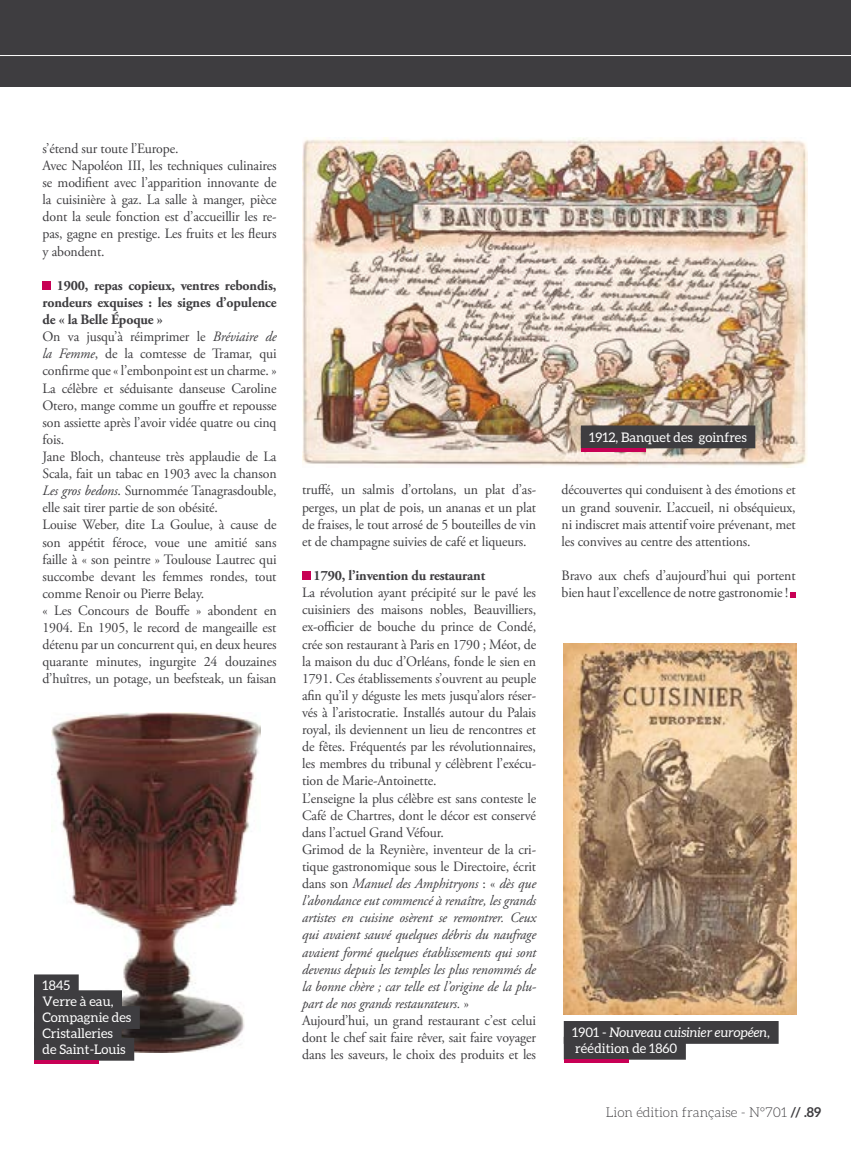
<style>
.page{position:relative;width:851px;height:1149px;background:#fff}
.page>*{position:absolute;margin:0;border:0;box-sizing:border-box;transform-origin:0 0}
.t1{font:14.25px/17.1px "Adobe Garamond Pro";letter-spacing:-.01em;color:#3e3d40}
.t2{font:700 14.25px "Adobe Garamond Pro";letter-spacing:-.01em;color:#3e3d40}
.t3{font:300 13.5px "Aleo";color:#3e3d40}
.t4{font:13.2px/15.9px "Aleo";color:#fff}
.t5{font:italic 13.2px/15.9px "Aleo";color:#fff}
.s1{font-weight:700}
.s2{font-style:italic}
.s3{font-style:normal}
</style>
<div class="page">
<div style="left:43px;top:281px;width:8px;height:9px;background:#c80055"></div>
<div style="left:302px;top:571px;width:8px;height:9px;background:#c80055"></div>
<svg style="left:790px;top:592px;width:5px;height:5px"></svg>
<img style="left:302px;top:137px;width:505px;height:330px">
<img style="left:563px;top:643px;width:233px;height:371px">
<div style="left:580px;top:425px;width:175px;height:23px;background:#3e3d40"></div>
<hr style="left:580px;top:448px;width:65px;height:3px;background:#c80055">
<div style="left:563px;top:1020px;width:215px;height:23px;background:#3e3d40"></div>
<div style="left:563px;top:1036px;width:122px;height:23px;background:#3e3d40"></div>
<hr style="left:563px;top:1059px;width:65px;height:3px;background:#c80055">
<img style="left:52px;top:712px;width:208px;height:340px">
<div style="left:34px;top:974px;width:45px;height:22px;background:#3e3d40"></div>
<div style="left:34px;top:989px;width:88px;height:23px;background:#3e3d40"></div>
<div style="left:34px;top:1005px;width:106px;height:23px;background:#3e3d40"></div>
<div style="left:34px;top:1021px;width:88px;height:23px;background:#3e3d40"></div>
<div style="left:34px;top:1037px;width:100px;height:23px;background:#3e3d40"></div>
<hr style="left:34px;top:1060px;width:65px;height:3px;background:#c80055">
<div style="left:0;top:0;width:850px;height:87px;background:#3e3d40"></div>
<hr style="left:0;top:55px;width:850px;height:1px;background:#fff">
<p class="t1" style="left:43px;top:140px;width:235px">s’étend sur toute l’Europe.<br>Avec Napoléon III, les techniques culinaires se modifient avec l’apparition innovante de la cuisinière à gaz. La salle à manger, pièce dont la seule fonction est d’accueillir les re&shy;pas, gagne en prestige. Les fruits et les fleurs y abondent.</p>
<p class="t1" style="left:43px;top:277px;width:235px;text-indent:14px"><span class="s1">1900, repas copieux, ventres rebondis, rondeurs exquises : les signes d’opulence de « la Belle Époque »<br></span>On va jusqu’à réimprimer le <span class="s2">Bréviaire de la Femme</span>, de la comtesse de Tramar, qui confirme que « l’embonpoint est un charme. » La célèbre et séduisante danseuse Caroline Otero, mange comme un gouffre et repousse son assiette après l’avoir vidée quatre ou cinq fois.<br>Jane Bloch, chanteuse très applaudie de La Scala, fait un tabac en 1903 avec la chanson <span class="s2">Les gros bedons</span>. Surnommée Tanagrasdouble, elle sait tirer partie de son obésité.<br>Louise Weber, dite La Goulue, à cause de son appétit féroce, voue une amitié sans faille à « son peintre » Toulouse Lautrec qui succombe devant les femmes rondes, tout comme Renoir ou Pierre Belay.<br>« Les Concours de Bouffe » abondent en 1904. En 1905, le record de mangeaille est détenu par un concurrent qui, en deux heures quarante minutes, ingurgite 24 douzaines d’huîtres, un potage, un beefsteak, un faisan</p>
<p class="t4" style="left:43px;top:977px;width:90px">1845<br>Verre à eau,<br>Compagnie des<br>Cristalleries<br>de Saint-Louis</p>
<p class="t1" style="left:302px;top:482px;width:235px;text-align:justify">truffé, un salmis d’ortolans, un plat d’as&shy;perges, un plat de pois, un ananas et un plat de fraises, le tout arrosé de 5 bouteilles de vin et de champagne suivies de café et liqueurs.</p>
<p class="t2" style="left:313px;top:567px;width:173px">1790, l’invention du restaurant</p>
<p class="t1" style="left:302px;top:584px;width:235px">La révolution ayant précipité sur le pavé les cuisiniers des maisons nobles, Beauvilliers, ex-officier de bouche du prince de Condé, crée son restaurant à Paris en 1790 ; Méot, de la maison du duc d’Orléans, fonde le sien en 1791. Ces établissements s’ouvrent au peuple afin qu’il y déguste les mets jusqu’alors réser&shy;vés à l’aristocratie. Installés autour du Palais royal, ils deviennent un lieu de rencontres et de fêtes. Fréquentés par les révolutionnaires, les membres du tribunal y célèbrent l’exécu&shy;tion de Marie-Antoinette.<br>L’enseigne la plus célèbre est sans conteste le Café de Chartres, dont le décor est conservé dans l’actuel Grand Véfour.<br>Grimod de la Reynière, inventeur de la cri&shy;tique gastronomique sous le Directoire, écrit dans son <span class="s2">Manuel des Amphitryons</span> : « <span class="s2">dès que l’abondance eut commencé à renaître, les grands artistes en cuisine osèrent se remontrer. Ceux qui avaient sauvé quelques débris du naufrage avaient formé quelques établissements qui sont devenus depuis les temples les plus renommés de la bonne chère ; car telle est l’origine de la plu&shy;part de nos grands restaurateurs.</span> » Aujourd’hui, un grand restaurant c’est celui dont le chef sait faire rêver, sait faire voyager dans les saveurs, le choix des produits et les</p>
<p class="t4" style="left:589px;top:428px;width:159px">1912, Banquet des goinfres</p>
<p class="t1" style="left:561px;top:482px;width:235px;text-align:justify">découvertes qui conduisent à des émotions et un grand souvenir. L’accueil, ni obséquieux, ni indiscret mais attentif voire prévenant, met les convives au centre des attentions.</p>
<p class="t1" style="left:561px;top:567px;width:235px">Bravo aux chefs d’aujourd’hui qui portent bien haut l’excellence de notre gastronomie !</p>
<p class="t5" style="left:572px;top:1023px;width:199px"><span class="s3">1901 -</span> Nouveau cuisinier européen<span class="s3">, réédition de 1860</span></p>
<p class="t3" style="left:605px;top:1104px;width:217px">Lion édition française - N°701 <span class="s1">// .89</span></p>
</div>
